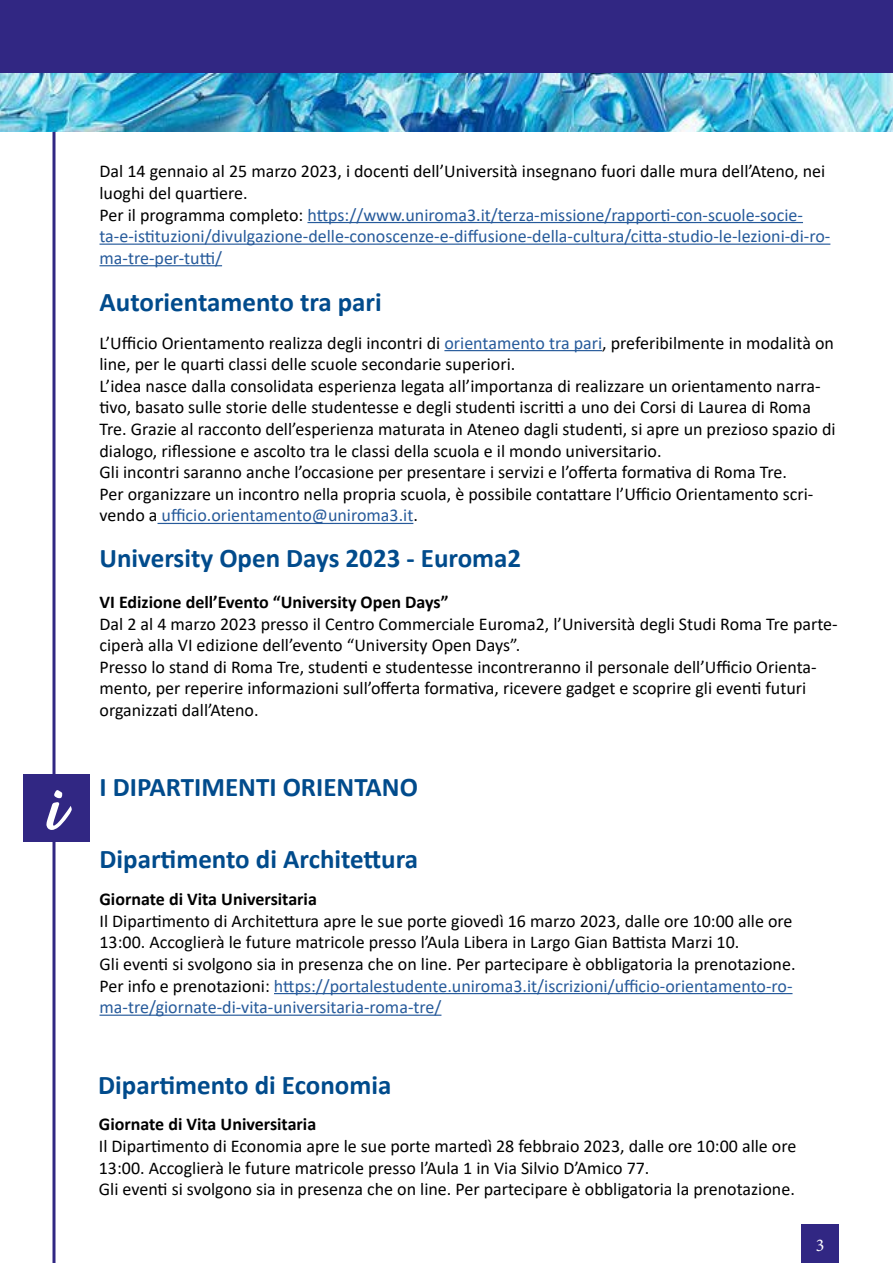
<style>
.page{position:relative;width:893px;height:1263px;background:#fff}
.page>*{position:absolute;margin:0;border:0;box-sizing:border-box;transform-origin:0 0}
.t1{font:700 75px "Amaze";color:#fff}
.t2{font:700 27px "Calibri";color:#014b8c}
.t3{font:18px/21.6px "Calibri";color:#000}
.t4{font:18px/21.6px "Calibri";color:#275b9b}
.t5{font:700 18px "Calibri";color:#000}
.t6{font:18px "Minion Pro";color:#fff}
.s1{color:#000}
.s2{color:#275b9b}
</style>
<div class="page">
<div style="left:0;top:0;width:893px;height:74px;background:#312783"></div>
<img style="left:0;top:73px;width:893px;height:59px">
<svg style="left:52px;top:132px;width:4px;height:1131px"></svg>
<div style="left:801px;top:1225px;width:38px;height:38px;background:#312783"></div>
<hr style="left:444px;top:350px;width:158px;height:1px;background:#275b9b">
<hr style="left:158px;top:523px;width:255px;height:1px;background:#275b9b">
<div style="left:23px;top:774px;width:67px;height:68px;background:#312783"></div>
<hr style="left:274px;top:993px;width:518px;height:1px;background:#275b9b">
<hr style="left:100px;top:1014px;width:341px;height:2px;background:#275b9b">
<hr style="left:307px;top:222px;width:496px;height:1px;background:#275b9b">
<hr style="left:100px;top:244px;width:730px;height:1px;background:#275b9b">
<hr style="left:100px;top:265px;width:122px;height:1px;background:#275b9b">
<h1 class="t1" style="left:46px;top:754px;width:19px">i</h1>
<p class="t4" style="left:100px;top:160px;width:732px"><span class="s1">Dal 14 gennaio al 25 marzo 2023, i docenti dell’Università insegnano fuori dalle mura dell’Ateno, nei luoghi del quartiere.<br>Per il programma completo:</span> https://www.uniroma3.it/terza-missione/rapporti-con-scuole-socie&shy;ta-e-istituzioni/divulgazione-delle-conoscenze-e-diffusione-della-cultura/citta-studio-le-lezioni-di-ro&shy;ma-tre-per-tutti/</p>
<h2 class="t2" style="left:100px;top:283px;width:284px">Autorientamento tra pari</h2>
<p class="t3" style="left:100px;top:331px;width:738px">L’Ufficio Orientamento realizza degli incontri di <span class="s2">orientamento tra pari</span>, preferibilmente in modalità on line, per le quarti classi delle scuole secondarie superiori.<br>L’idea nasce dalla consolidata esperienza legata all’importanza di realizzare un orientamento narra&shy;tivo, basato sulle storie delle studentesse e degli studenti iscritti a uno dei Corsi di Laurea di Roma Tre. Grazie al racconto dell’esperienza maturata in Ateneo dagli studenti, si apre un prezioso spazio di dialogo, riflessione e ascolto tra le classi della scuola e il mondo universitario.<br>Gli incontri saranno anche l’occasione per presentare i servizi e l’offerta formativa di Roma Tre.<br>Per organizzare un incontro nella propria scuola, è possibile contattare l’Ufficio Orientamento scri&shy;vendo a <span class="s2">ufficio.orientamento@uniroma3.it</span>.</p>
<h2 class="t2" style="left:100px;top:539px;width:423px">University Open Days 2023 - Euroma2</h2>
<p class="t5" style="left:100px;top:589px;width:351px">VI Edizione dell’Evento “University Open Days”</p>
<p class="t3" style="left:100px;top:612px;width:740px">Dal 2 al 4 marzo 2023 presso il Centro Commerciale Euroma2, l’Università degli Studi Roma Tre parte&shy;ciperà alla VI edizione dell’evento “University Open Days”.<br>Presso lo stand di Roma Tre, studenti e studentesse incontreranno il personale dell’Ufficio Orienta&shy;mento, per reperire informazioni sull’offerta formativa, ricevere gadget e scoprire gli eventi futuri organizzati dall’Ateno.</p>
<h2 class="t2" style="left:100px;top:768px;width:320px">I DIPARTIMENTI ORIENTANO</h2>
<h2 class="t2" style="left:100px;top:840px;width:320px">Dipartimento di Architettura</h2>
<p class="t5" style="left:100px;top:886px;width:219px">Giornate di Vita Universitaria</p>
<p class="t3" style="left:100px;top:909px;width:697px">Il Dipartimento di Architettura apre le sue porte giovedì 16 marzo 2023, dalle ore 10:00 alle ore 13:00. Accoglierà le future matricole presso l’Aula Libera in Largo Gian Battista Marzi 10.<br>Gli eventi si svolgono sia in presenza che on line. Per partecipare è obbligatoria la prenotazione.<br>Per info e prenotazioni: <span class="s2">https://portalestudente.uniroma3.it/iscrizioni/ufficio-orientamento-ro&shy;ma-tre/giornate-di-vita-universitaria-roma-tre/</span></p>
<h2 class="t2" style="left:98px;top:1066px;width:295px">Dipartimento di Economia</h2>
<p class="t5" style="left:99px;top:1111px;width:219px">Giornate di Vita Universitaria</p>
<p class="t3" style="left:99px;top:1135px;width:699px">Il Dipartimento di Economia apre le sue porte martedì 28 febbraio 2023, dalle ore 10:00 alle ore<br>13:00. Accoglierà le future matricole presso l’Aula 1 in Via Silvio D’Amico 77.<br>Gli eventi si svolgono sia in presenza che on line. Per partecipare è obbligatoria la prenotazione.</p>
<p class="t6" style="left:816px;top:1233px;width:10px">3</p>
</div>
